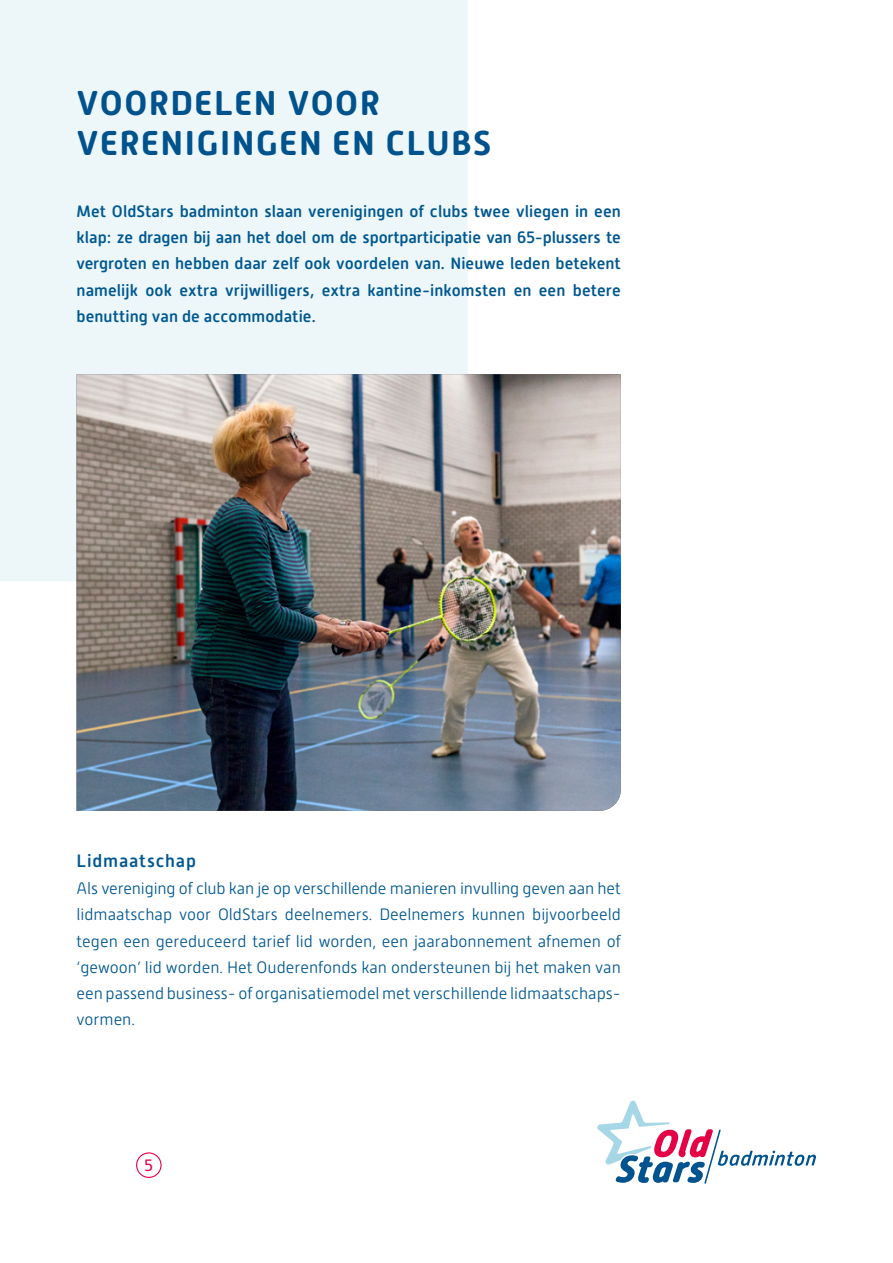
<style>
.page{position:relative;width:893px;height:1263px;background:#fff}
.page>*{position:absolute;margin:0;border:0;box-sizing:border-box;transform-origin:0 0}
.t1{font:700 34.5px/39.3px "Alwyn New Rounded";letter-spacing:.045em;color:#00528d}
.t2{font:500 18px "Alwyn New Rounded";letter-spacing:.045em;color:#005890}
.t3{font:300 16.5px/26.2px "Alwyn New Rounded";color:#005890;text-align:justify}
.t4{font:500 16.5px/26.2px "Alwyn New Rounded";letter-spacing:.005em;color:#005890;text-align:justify}
.t5{font:16.5px "Alwyn New Rounded";color:#e50046}
</style>
<div class="page">
<div style="left:0;top:0;width:468px;height:581px;background:#edf7fa"></div>
<div style="left:136px;top:1152px;width:26px;height:26px;border:1px solid #e50046;border-radius:50%"></div>
<svg style="left:597px;top:1100px;width:219px;height:84px"></svg>
<img style="left:77px;top:374px;width:544px;height:437px">
<h1 class="t1" style="left:77px;top:84px;width:416px">VOORDELEN VOOR<br>VERENIGINGEN EN CLUBS</h1>
<p class="t4" style="left:77px;top:198px;width:546px">Met OldStars badminton slaan verenigingen of clubs twee vliegen in een klap: ze dragen bij aan het doel om de sportparticipatie van 65-plussers te vergroten en hebben daar zelf ook voordelen van. Nieuwe leden betekent namelijk ook extra vrijwilligers, extra kantine-inkomsten en een betere benutting van de accommodatie.</p>
<p class="t2" style="left:77px;top:851px;width:121px">Lidmaatschap</p>
<p class="t3" style="left:77px;top:875px;width:546px">Als vereniging of club kan je op verschillende manieren invulling geven aan het lidmaatschap voor OldStars deelnemers. Deelnemers kunnen bijvoorbeeld tegen een gereduceerd tarief lid worden, een jaarabonnement afnemen of ‘gewoon’ lid worden. Het Ouderenfonds kan ondersteunen bij het maken van een passend business- of organisatiemodel met verschillende lidmaatschaps&shy;vormen.</p>
<p class="t5" style="left:145px;top:1156px;width:10px">5</p>
</div>
